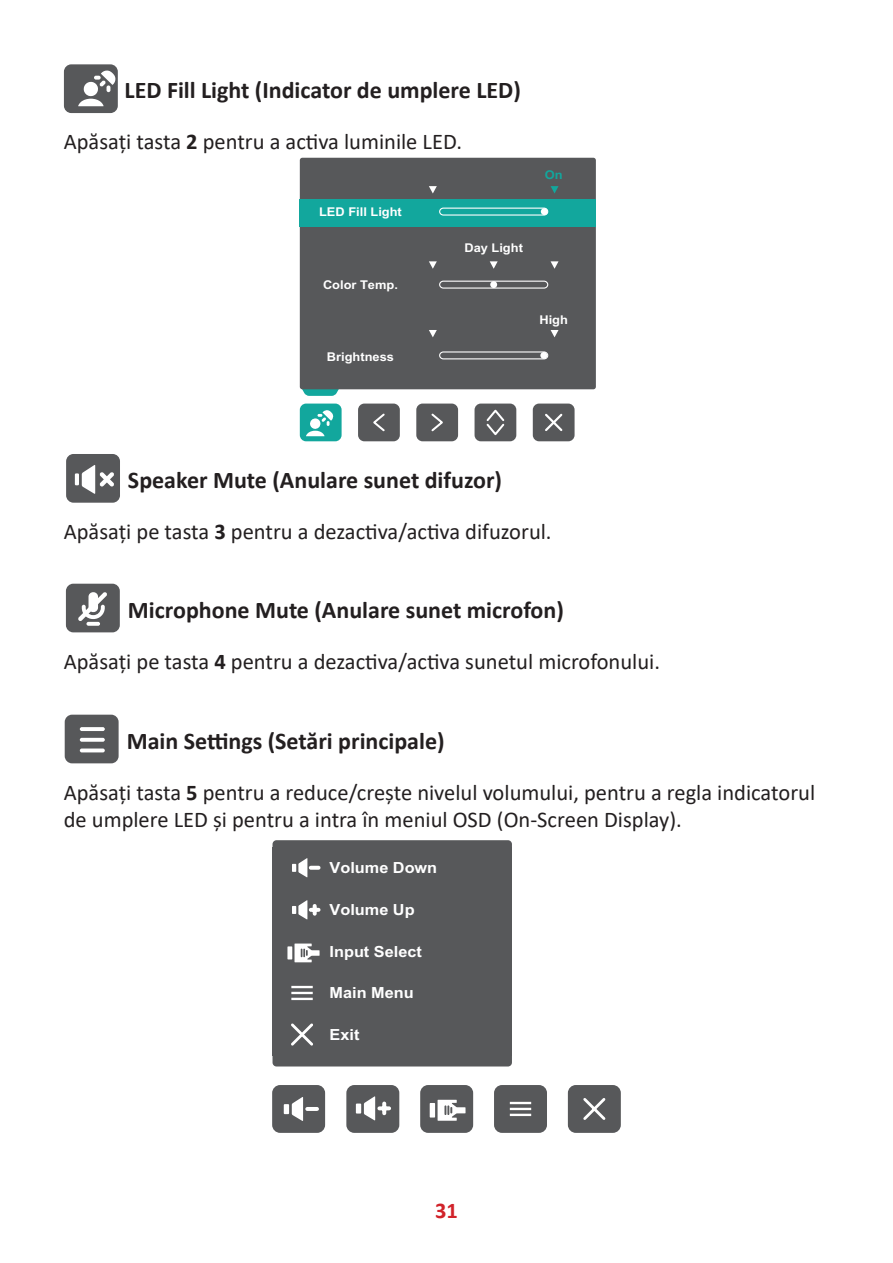
<style>
.page{position:relative;width:893px;height:1263px;background:#fff}
.page>*{position:absolute;margin:0;border:0;box-sizing:border-box;transform-origin:0 0}
.t1{font:700 24px "Calibri";color:#231f20}
.t2{font:22.5px/27px "Calibri";color:#231f20}
.t3{font:700 22.5px "Calibri";color:#d1232a}
.t4{font:700 15.3px "Arial";color:#fff;scale:1.06 1}
.t5{font:700 12.15px "Arial";color:#fff;scale:1.06 1}
.t6{font:700 12.15px "Arial";color:#12a79d;scale:1.06 1}
.s1{font-weight:700}
</style>
<div class="page">
<div style="left:64px;top:64px;width:54px;height:49px;background:#57585a;border-radius:7px"></div>
<svg style="left:78px;top:70px;width:38px;height:36px"></svg>
<svg style="left:301px;top:389px;width:38px;height:7px"></svg>
<div style="left:300px;top:158px;width:296px;height:231px;background:#57585a;border-radius:3px"></div>
<div style="left:300px;top:199px;width:296px;height:27px;background:#12a79d"></div>
<div style="left:533px;top:404px;width:42px;height:37px;background:#57585a;border-radius:6px"></div>
<svg style="left:545px;top:413px;width:18px;height:18px"></svg>
<div style="left:300px;top:404px;width:42px;height:37px;background:#12a79d;border-radius:6px"></div>
<div style="left:416px;top:404px;width:42px;height:37px;background:#57585a;border-radius:6px"></div>
<svg style="left:431px;top:413px;width:12px;height:19px"></svg>
<div style="left:358px;top:404px;width:42px;height:37px;background:#57585a;border-radius:6px"></div>
<svg style="left:373px;top:413px;width:12px;height:19px"></svg>
<div style="left:475px;top:404px;width:41px;height:37px;background:#57585a;border-radius:6px"></div>
<svg style="left:486px;top:409px;width:19px;height:27px"></svg>
<svg style="left:551px;top:186px;width:7px;height:7px"></svg>
<svg style="left:429px;top:186px;width:8px;height:7px"></svg>
<svg style="left:551px;top:261px;width:7px;height:8px"></svg>
<svg style="left:490px;top:261px;width:8px;height:8px"></svg>
<svg style="left:429px;top:261px;width:8px;height:8px"></svg>
<svg style="left:551px;top:330px;width:7px;height:7px"></svg>
<svg style="left:429px;top:330px;width:8px;height:7px"></svg>
<div style="left:439px;top:281px;width:109px;height:8px;border:1px solid #fff;border-radius:4px"></div>
<div style="left:490px;top:281px;width:7px;height:7px;background:#fff;border-radius:50%"></div>
<div style="left:439px;top:208px;width:109px;height:8px;border:1px solid #fff;border-radius:4px"></div>
<div style="left:541px;top:208px;width:7px;height:7px;background:#fff;border-radius:50%"></div>
<div style="left:439px;top:351px;width:109px;height:8px;border:1px solid #fff;border-radius:4px"></div>
<div style="left:540px;top:352px;width:7px;height:7px;background:#fff;border-radius:50%"></div>
<svg style="left:306px;top:410px;width:27px;height:26px"></svg>
<div style="left:66px;top:454px;width:54px;height:49px;background:#57585a;border-radius:7px"></div>
<svg style="left:82px;top:465px;width:32px;height:29px"></svg>
<hr style="left:75px;top:473px;width:4px;height:12px;background:#fff">
<div style="left:66px;top:584px;width:54px;height:48px;background:#57585a;border-radius:7px"></div>
<svg style="left:86px;top:622px;width:14px;height:4px"></svg>
<svg style="left:78px;top:592px;width:29px;height:29px"></svg>
<div style="left:89px;top:592px;width:9px;height:20px;background:#fff;border-radius:5px"></div>
<div style="left:65px;top:715px;width:54px;height:48px;background:#57585a;border-radius:7px"></div>
<svg style="left:80px;top:727px;width:25px;height:4px"></svg>
<svg style="left:80px;top:738px;width:25px;height:4px"></svg>
<svg style="left:80px;top:748px;width:25px;height:4px"></svg>
<div style="left:272px;top:1085px;width:53px;height:48px;background:#57585a;border-radius:8px"></div>
<div style="left:273px;top:840px;width:239px;height:226px;background:#57585a;border-radius:4px"></div>
<div style="left:568px;top:1085px;width:53px;height:48px;background:#57585a;border-radius:8px"></div>
<svg style="left:583px;top:1098px;width:23px;height:22px"></svg>
<div style="left:420px;top:1085px;width:53px;height:48px;background:#57585a;border-radius:8px"></div>
<div style="left:494px;top:1085px;width:53px;height:48px;background:#57585a;border-radius:8px"></div>
<hr style="left:510px;top:1108px;width:21px;height:2px;background:#fff">
<hr style="left:510px;top:1114px;width:21px;height:2px;background:#fff">
<hr style="left:510px;top:1102px;width:21px;height:2px;background:#fff">
<div style="left:346px;top:1085px;width:53px;height:48px;background:#57585a;border-radius:8px"></div>
<svg style="left:291px;top:1023px;width:22px;height:22px"></svg>
<hr style="left:291px;top:992px;width:22px;height:2px;background:#fff">
<hr style="left:291px;top:998px;width:22px;height:2px;background:#fff">
<hr style="left:291px;top:986px;width:22px;height:2px;background:#fff">
<svg style="left:364px;top:1096px;width:11px;height:24px"></svg>
<div style="left:356px;top:1103px;width:5px;height:10px;background:#fff"></div>
<svg style="left:379px;top:1106px;width:10px;height:4px"></svg>
<hr style="left:382px;top:1103px;width:4px;height:10px;background:#fff">
<svg style="left:292px;top:900px;width:27px;height:19px"></svg>
<svg style="left:292px;top:858px;width:27px;height:19px"></svg>
<svg style="left:292px;top:1097px;width:11px;height:24px"></svg>
<div style="left:284px;top:1104px;width:5px;height:10px;background:#fff"></div>
<hr style="left:307px;top:1107px;width:10px;height:4px;background:#fff">
<div style="left:287px;top:946px;width:5px;height:13px;background:#fff"></div>
<svg style="left:294px;top:943px;width:26px;height:19px"></svg>
<div style="left:430px;top:1103px;width:5px;height:14px;background:#fff"></div>
<svg style="left:438px;top:1100px;width:28px;height:21px"></svg>
<p class="t1" style="left:125px;top:73px;width:398px">LED Fill Light (Indicator de umplere LED)</p>
<p class="t2" style="left:64px;top:127px;width:400px">Apăsați tasta <span class="s1">2</span> pentru a activa luminile LED.</p>
<p class="t5" style="left:319px;top:204px;width:80px">LED Fill Light</p>
<p class="t5" style="left:323px;top:276px;width:72px">Color Temp.</p>
<p class="t5" style="left:327px;top:348px;width:65px">Brightness</p>
<p class="t5" style="left:464px;top:239px;width:57px">Day Light</p>
<p class="t6" style="left:545px;top:166px;width:18px">On</p>
<p class="t5" style="left:539px;top:311px;width:28px">High</p>
<p class="t1" style="left:128px;top:463px;width:376px">Speaker Mute (Anulare sunet difuzor)</p>
<p class="t2" style="left:64px;top:517px;width:489px">Apăsați pe tasta <span class="s1">3</span> pentru a dezactiva/activa difuzorul.</p>
<p class="t1" style="left:128px;top:593px;width:437px">Microphone Mute (Anulare sunet microfon)</p>
<p class="t2" style="left:64px;top:648px;width:598px">Apăsați pe tasta <span class="s1">4</span> pentru a dezactiva/activa sunetul microfonului.</p>
<p class="t1" style="left:127px;top:724px;width:319px">Main Settings (Setări principale)</p>
<p class="t2" style="left:64px;top:779px;width:753px">Apăsați tasta <span class="s1">5</span> pentru a reduce/crește nivelul volumului, pentru a regla indicatorul de umplere LED și pentru a intra în meniul OSD (On-Screen Display).</p>
<p class="t4" style="left:330px;top:857px;width:103px">Volume Down</p>
<p class="t4" style="left:330px;top:899px;width:82px">Volume Up</p>
<p class="t4" style="left:330px;top:940px;width:89px">Input Select</p>
<p class="t4" style="left:330px;top:982px;width:81px">Main Menu</p>
<p class="t4" style="left:330px;top:1024px;width:30px">Exit</p>
<p class="t3" style="left:435px;top:1194px;width:24px">31</p>
</div>
